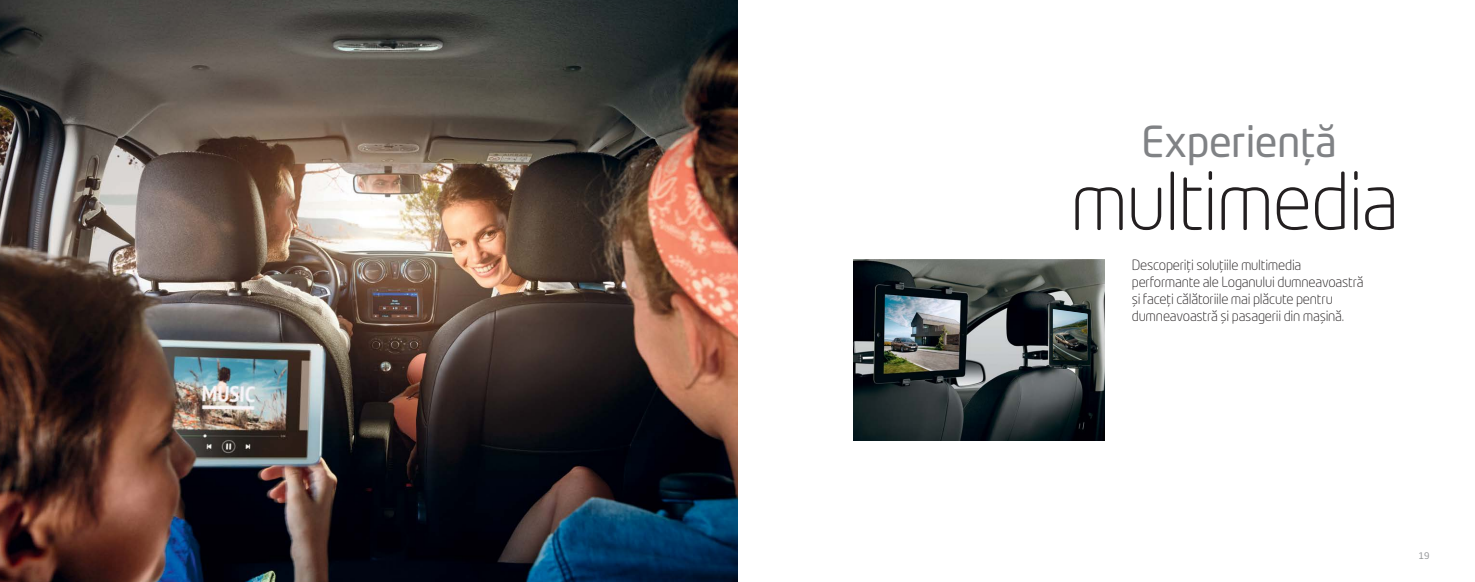
<style>
.page{position:relative;width:1475px;height:582px;background:#fff}
.page>*{position:absolute;margin:0;border:0;box-sizing:border-box;transform-origin:0 0}
.t1{font:300 78px "Neo Tech Dacia";letter-spacing:-.025em;color:#231f20}
.t2{font:42px "Neo Tech Dacia";letter-spacing:-.01em;color:#808285}
.t3{font:300 14px/17px "Neo Tech Dacia";letter-spacing:-.015em;color:#231f20}
.t4{font:9px "Neo Tech Dacia";color:#939598}
</style>
<div class="page">
<img style="left:0;top:0;width:737px;height:581px">
<img style="left:853px;top:259px;width:251px;height:181px">
<img style="left:1052px;top:309px;width:35px;height:50px">
<h2 class="t2" style="left:1141px;top:115px;width:197px">Experiență</h2>
<h1 class="t1" style="left:1069px;top:152px;width:331px">multimedia</h1>
<p class="t3" style="left:1131px;top:256px;width:233px">Descoperiţi soluţiile multimedia performante ale Loganului dumneavoastră şi faceţi călătoriile mai plăcute pentru dumneavoastră şi pasagerii din maşină.</p>
<p class="t4" style="left:1418px;top:549px;width:12px">19</p>
</div>
